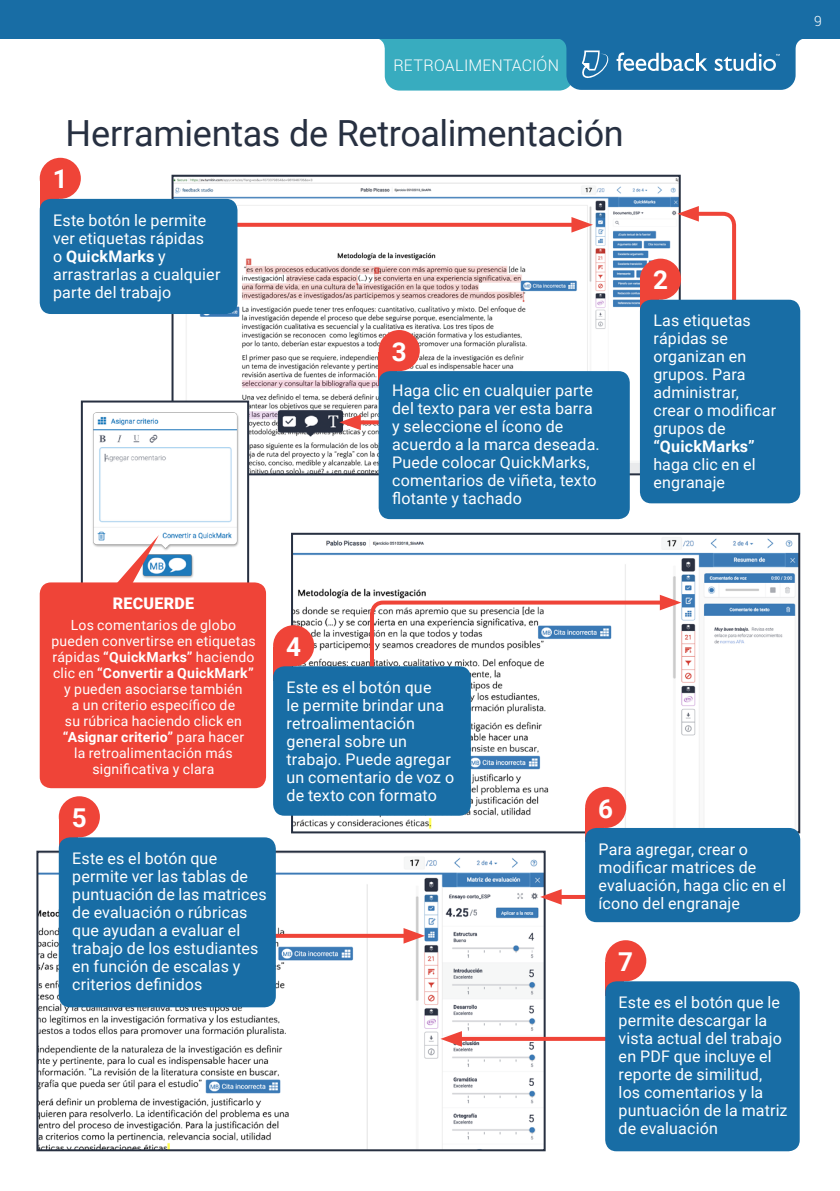
<style>
.page{position:relative;width:840px;height:1191px;background:#fff}
.page>*{position:absolute;margin:0;border:0;box-sizing:border-box;transform-origin:0 0}
.t1{font:36px "Roboto";letter-spacing:-.01em;color:#273041}
.t2{font:700 26px "Roboto";color:#fff}
.t3{font:16px/18px "Roboto";letter-spacing:.01em;color:#fff}
.t4{font:300 16px "Roboto";letter-spacing:.01em;color:#fff}
.t5{font:700 16px "Roboto";letter-spacing:.015em;color:#fff}
.t6{font:900 16px "Roboto";letter-spacing:.015em;color:#fff}
.t7{font:14px/16px "Roboto";letter-spacing:.015em;color:#fff;text-align:center}
.t8{font:300 14px "Roboto";color:#fff}
.s1{font-weight:700}
</style>
<div class="page">
<div style="left:0;top:0;width:839px;height:38px;background:#186da5"></div>
<div style="left:566px;top:22px;width:229px;height:68px;background:#186da5;border-radius:15px"></div>
<svg style="left:374px;top:38px;width:199px;height:53px;background:#43aec1"></svg>
<svg style="left:795px;top:38px;width:10px;height:11px"></svg>
<svg style="left:582px;top:50px;width:27px;height:28px"></svg>
<svg style="left:714px;top:53px;width:65px;height:18px"></svg>
<svg style="left:616px;top:53px;width:91px;height:18px"></svg>
<img style="left:174px;top:178px;width:503px;height:294px">
<img style="left:294px;top:537px;width:502px;height:293px">
<div style="left:291px;top:533px;width:508px;height:300px;border:2px solid #273041"></div>
<img style="left:273px;top:408px;width:73px;height:29px">
<img style="left:39px;top:853px;width:503px;height:295px">
<div style="left:36px;top:850px;width:509px;height:301px;border:2px solid #273041"></div>
<div style="left:40px;top:158px;width:41px;height:41px;background:#ef4438;border-radius:50%"></div>
<div style="left:40px;top:179px;width:18px;height:34px;background:#ef4438"></div>
<div style="left:273px;top:625px;width:41px;height:41px;background:#ef4438;border-radius:50%"></div>
<div style="left:273px;top:647px;width:18px;height:33px;background:#ef4438"></div>
<div style="left:584px;top:787px;width:42px;height:41px;background:#ef4438;border-radius:50%"></div>
<div style="left:584px;top:808px;width:19px;height:34px;background:#ef4438"></div>
<div style="left:605px;top:940px;width:41px;height:41px;background:#ef4438;border-radius:50%"></div>
<div style="left:605px;top:961px;width:18px;height:34px;background:#ef4438"></div>
<div style="left:59px;top:796px;width:41px;height:41px;background:#ef4438;border-radius:50%"></div>
<div style="left:59px;top:818px;width:18px;height:33px;background:#ef4438"></div>
<div style="left:378px;top:330px;width:41px;height:41px;background:#ef4438;border-radius:50%"></div>
<div style="left:378px;top:351px;width:19px;height:34px;background:#ef4438"></div>
<svg style="left:237px;top:223px;width:334px;height:4px"></svg>
<svg style="left:571px;top:217px;width:21px;height:16px"></svg>
<svg style="left:368px;top:595px;width:313px;height:89px"></svg>
<svg style="left:276px;top:933px;width:127px;height:4px"></svg>
<svg style="left:403px;top:928px;width:22px;height:15px"></svg>
<hr style="left:553px;top:895px;width:165px;height:4px;background:#ef4438">
<svg style="left:540px;top:889px;width:21px;height:15px"></svg>
<svg style="left:461px;top:1036px;width:144px;height:4px"></svg>
<svg style="left:440px;top:1031px;width:21px;height:15px"></svg>
<svg style="left:360px;top:420px;width:18px;height:4px"></svg>
<svg style="left:339px;top:414px;width:21px;height:16px"></svg>
<div style="left:40px;top:199px;width:197px;height:115px;background:#186da5;border-radius:11px"></div>
<div style="left:273px;top:666px;width:197px;height:149px;background:#186da5;border-radius:11px"></div>
<div style="left:584px;top:828px;width:215px;height:94px;background:#186da5;border-radius:11px"></div>
<div style="left:605px;top:981px;width:194px;height:170px;background:#186da5;border-radius:11px"></div>
<div style="left:59px;top:837px;width:217px;height:170px;background:#186da5;border-radius:11px"></div>
<div style="left:378px;top:371px;width:251px;height:148px;background:#186da5;border-radius:11px"></div>
<div style="left:639px;top:259px;width:41px;height:41px;background:#ef4438;border-radius:50%"></div>
<div style="left:639px;top:280px;width:19px;height:34px;background:#ef4438"></div>
<svg style="left:677px;top:206px;width:60px;height:94px"></svg>
<div style="left:639px;top:300px;width:160px;height:203px;background:#186da5;border-radius:11px"></div>
<img style="left:92px;top:403px;width:154px;height:175px">
<div style="left:81px;top:400px;width:168px;height:185px;border:2px solid #273041"></div>
<div style="left:40px;top:582px;width:226px;height:206px;background:#ef4438;border-radius:11px"></div>
<svg style="left:110px;top:535px;width:49px;height:48px"></svg>
<p class="t4" style="left:393px;top:55px;width:167px">RETROALIMENTACIÓN</p>
<h1 class="t1" style="left:66px;top:108px;width:559px">Herramientas de Retroalimentación</h1>
<h2 class="t2" style="left:53px;top:161px;width:16px">1</h2>
<p class="t3" style="left:53px;top:210px;width:169px">Este botón le permite ver etiquetas rápidas<br>o <span class="s1">QuickMarks</span> y arrastrarlas a cualquier parte del trabajo</p>
<h2 class="t2" style="left:391px;top:333px;width:16px">3</h2>
<p class="t3" style="left:392px;top:380px;width:209px">Haga clic en cualquier parte del texto para ver esta barra y seleccione el ícono de acuerdo a la marca deseada.<br>Puede colocar QuickMarks, comentarios de viñeta, texto flotante y tachado</p>
<h2 class="t2" style="left:652px;top:262px;width:16px">2</h2>
<p class="t3" style="left:653px;top:311px;width:124px">Las etiquetas rápidas se organizan en grupos. Para administrar, crear o modificar grupos de</p>
<p class="t5" style="left:653px;top:435px;width:103px">“QuickMarks”</p>
<p class="t3" style="left:653px;top:455px;width:104px">haga clic en el engranaje</p>
<p class="t8" style="left:813px;top:11px;width:9px">9</p>
<p class="t6" style="left:113px;top:591px;width:83px">RECUERDE</p>
<p class="t7" style="left:51px;top:617px;width:206px">Los comentarios de globo pueden convertirse en etiquetas rápidas <span class="s1">“QuickMarks”</span> haciendo clic en <span class="s1">“Convertir a QuickMark” </span>y pueden asociarse también<br>a un criterio específico de<br>su rúbrica haciendo click en <span class="s1">“Asignar criterio”</span> para hacer<br>la retroalimentación más significativa y clara</p>
<h2 class="t2" style="left:72px;top:799px;width:16px">5</h2>
<p class="t3" style="left:72px;top:848px;width:196px">Este es el botón que permite ver las tablas de puntuación de las matrices de evaluación o rúbricas que ayudan a evaluar el trabajo de los estudiantes en función de escalas y criterios definidos</p>
<h2 class="t2" style="left:286px;top:628px;width:16px">4</h2>
<p class="t3" style="left:286px;top:677px;width:169px">Este es el botón que<br>le permite brindar una retroalimentación general sobre un trabajo. Puede agregar un comentario de voz o de texto con formato</p>
<h2 class="t2" style="left:598px;top:790px;width:16px">6</h2>
<p class="t3" style="left:598px;top:839px;width:189px">Para agregar, crear o modificar matrices de evaluación, haga clic en el ícono del engranaje</p>
<h2 class="t2" style="left:618px;top:943px;width:16px">7</h2>
<p class="t3" style="left:618px;top:992px;width:170px">Este es el botón que le permite descargar la vista actual del trabajo en PDF que incluye el reporte de similitud, los comentarios y la puntuación de la matriz de evaluación</p>
</div>
